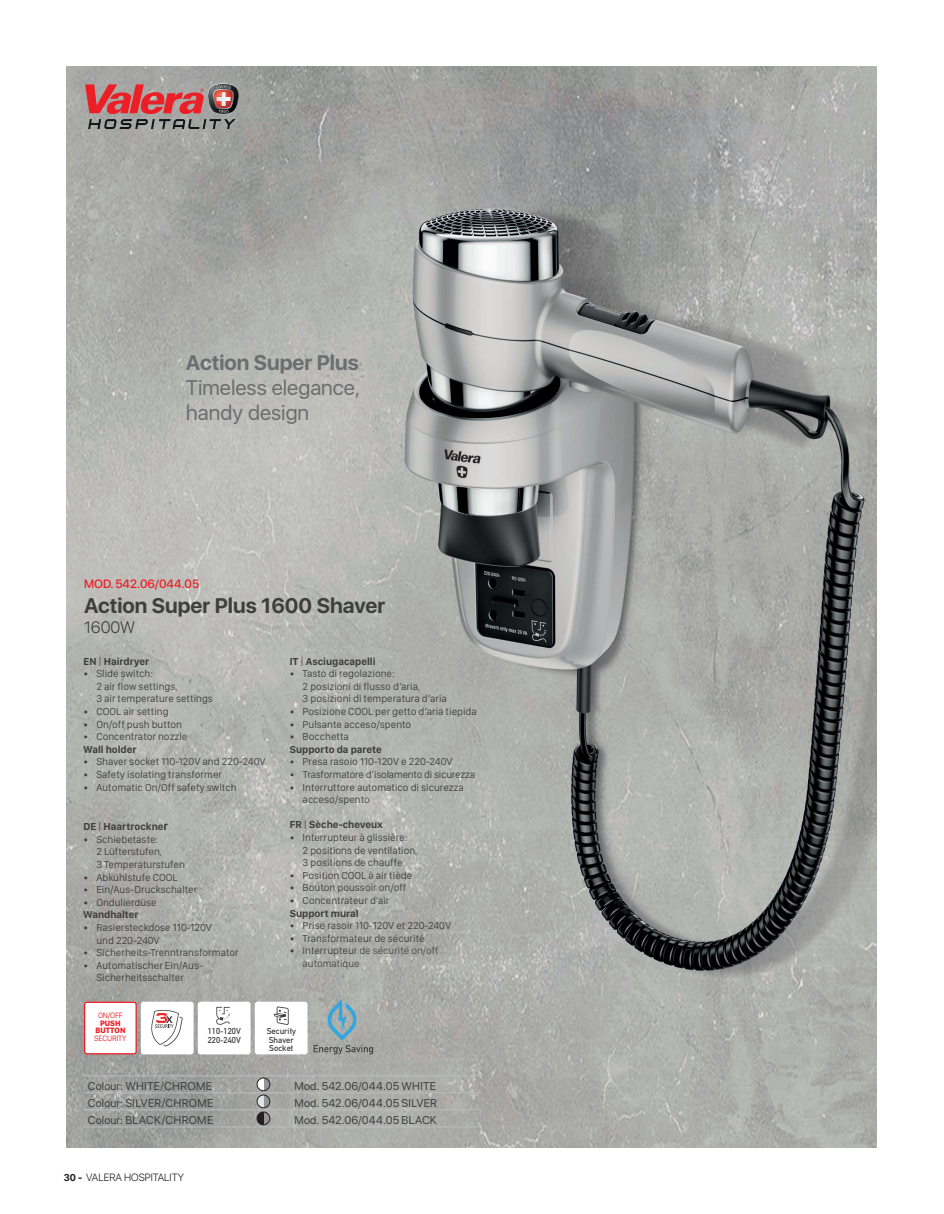
<style>
.page{position:relative;width:944px;height:1214px;background:#fff}
.page>*{position:absolute;margin:0;border:0;box-sizing:border-box;transform-origin:0 0}
.t1{font:21px "SFUI Display";color:#6c6d70}
.t2{font:700 21px "SFUI Display";color:#3e3e3f}
.t3{font:700 21px "SFUI Display";color:#6c6d70}
.t4{font:300 16.5px "SFUI Display";color:#3e3e3f}
.t5{font:500 12px "SF Pro Display";color:#ee1d23}
.t6{font:11.25px "SF Pro Display";letter-spacing:.02em;color:#3e3e3f}
.t7{font:10.5px/12.6px "SF Compact Display";color:#3e3e3f}
.t8{font:700 10.5px "SF Compact Display";color:#3e3e3f}
.t9{font:300 10.5px/12.6px "SF Compact Display";color:#3e3e3f}
.t10{font:10.5px "SF Compact Display";letter-spacing:-.02em;color:#3e3e3f}
.t11{font:300 10.5px "SF Pro Display";color:#231f20}
.t12{font:500 8.7px/8.4px "PF Din Text";color:#3e3e3f}
.t13{font:8.1px/7.5px "SF Compact Display";letter-spacing:-.025em;color:#ee1d23;text-align:center}
.s1{font-weight:400}
.s2{font-size:12px}
.s3{font-weight:300}
.s4{font-weight:800}
.s5{font-family:"SF Compact Display";font-weight:700}
</style>
<div class="page">
<img style="left:67px;top:67px;width:810px;height:1080px">
<hr style="left:84px;top:1075px;width:168px;height:1px;background:#bcbdc0">
<hr style="left:252px;top:1075px;width:38px;height:1px;background:#bcbdc0">
<hr style="left:290px;top:1075px;width:191px;height:1px;background:#bcbdc0">
<hr style="left:84px;top:1092px;width:168px;height:1px;background:#bcbdc0">
<hr style="left:252px;top:1092px;width:38px;height:1px;background:#bcbdc0">
<hr style="left:290px;top:1092px;width:191px;height:1px;background:#bcbdc0">
<hr style="left:84px;top:1109px;width:168px;height:1px;background:#bcbdc0">
<hr style="left:252px;top:1109px;width:38px;height:1px;background:#bcbdc0">
<hr style="left:290px;top:1109px;width:191px;height:1px;background:#bcbdc0">
<hr style="left:84px;top:1126px;width:168px;height:1px;background:#bcbdc0">
<hr style="left:252px;top:1126px;width:38px;height:1px;background:#bcbdc0">
<hr style="left:290px;top:1126px;width:191px;height:1px;background:#bcbdc0">
<div style="left:257px;top:1078px;width:13px;height:12px;background:#939598;border-radius:50%"></div>
<div style="left:257px;top:1078px;width:7px;height:12px;background:#fff"></div>
<div style="left:257px;top:1077px;width:13px;height:14px;border:1px solid #231f20;border-radius:50%"></div>
<div style="left:257px;top:1095px;width:13px;height:12px;background:#939598;border-radius:50%"></div>
<div style="left:257px;top:1095px;width:7px;height:12px;background:#e1e2e4"></div>
<div style="left:257px;top:1094px;width:13px;height:14px;border:1px solid #231f20;border-radius:50%"></div>
<div style="left:257px;top:1112px;width:13px;height:12px;background:#939598;border-radius:50%"></div>
<div style="left:257px;top:1112px;width:7px;height:12px;background:#231f20"></div>
<div style="left:257px;top:1111px;width:13px;height:14px;border:1px solid #231f20;border-radius:50%"></div>
<svg style="left:84px;top:1001px;width:53px;height:53px"></svg>
<div style="left:198px;top:1001px;width:52px;height:53px;background:#fff;border-radius:3px"></div>
<svg style="left:216px;top:1006px;width:14px;height:18px"></svg>
<div style="left:255px;top:1001px;width:52px;height:53px;background:#fff;border-radius:3px"></div>
<svg style="left:274px;top:1006px;width:15px;height:19px"></svg>
<svg style="left:85px;top:83px;width:154px;height:46px;background:#aa7071"></svg>
<div style="left:141px;top:1001px;width:52px;height:53px;background:#fff;border-radius:3px"></div>
<svg style="left:151px;top:1010px;width:32px;height:36px"></svg>
<svg style="left:313px;top:998px;width:60px;height:56px;background:#99a7aa"></svg>
<p class="t3" style="left:186px;top:350px;width:174px">Action Super Plus</p>
<p class="t1" style="left:186px;top:371px;width:176px">Timeless elegance,</p>
<p class="t1" style="left:186px;top:396px;width:125px">handy design</p>
<p class="t5" style="left:84px;top:575px;width:117px">MOD. 542.06/044.05</p>
<p class="t2" style="left:84px;top:594px;width:303px">Action Super Plus 1600 Shaver</p>
<p class="t4" style="left:84px;top:616px;width:53px">1600W</p>
<p class="t8" style="left:84px;top:654px;width:67px">EN <span class="s1">|</span> Hairdryer</p>
<p class="t7" style="left:96px;top:668px;width:118px;text-indent:-13px">• Slide switch:<br>2 air flow settings,<br>3 air temperature settings</p>
<p class="t7" style="left:84px;top:706px;width:87px">• COOL air setting</p>
<p class="t7" style="left:84px;top:718px;width:100px">• On/off push button</p>
<p class="t7" style="left:84px;top:731px;width:105px">• Concentrator nozzle</p>
<p class="t8" style="left:84px;top:742px;width:54px">Wall holder</p>
<p class="t7" style="left:84px;top:756px;width:183px">• Shaver socket 110-120V and 220-240V</p>
<p class="t7" style="left:84px;top:769px;width:140px">• Safety isolating transformer</p>
<p class="t7" style="left:84px;top:781px;width:154px">• Automatic On/Off safety switch</p>
<p class="t8" style="left:84px;top:820px;width:86px">DE <span class="s1">|</span> Haartrockne<span class="s2">r</span></p>
<p class="t7" style="left:96px;top:833px;width:90px;text-indent:-13px">• Schiebetaste:<br>2 Lüfterstufen,<br>3 Temperaturstufen</p>
<p class="t7" style="left:84px;top:871px;width:95px">• Abkühlstufe COOL</p>
<p class="t7" style="left:84px;top:884px;width:115px">• Ein/Aus-Druckschalter</p>
<p class="t7" style="left:84px;top:896px;width:75px">• Ondulierdüse</p>
<p class="t8" style="left:84px;top:908px;width:57px">Wandhalter</p>
<p class="t7" style="left:84px;top:922px;width:130px">• Rasiersteckdose 110-120V</p>
<p class="t7" style="left:96px;top:934px;width:65px">und 220-240V</p>
<p class="t7" style="left:84px;top:947px;width:157px">• Sicherheits-Trenntransformator</p>
<p class="t7" style="left:96px;top:959px;width:108px;text-indent:-13px">• Automatischer Ein/Aus-<br>Sicherheitsschalter</p>
<p class="t8" style="left:290px;top:654px;width:87px">IT <span class="s1">|</span> Asciugacapelli</p>
<p class="t7" style="left:302px;top:668px;width:146px;text-indent:-13px">• Tasto di regolazione:<br>2 posizioni di flusso d’aria,<br>3 posizioni di temperatura d’aria</p>
<p class="t7" style="left:290px;top:706px;width:188px">• Posizione COOL per getto d’aria tiepida</p>
<p class="t7" style="left:290px;top:718px;width:123px">• Pulsante acceso/spento</p>
<p class="t7" style="left:290px;top:731px;width:61px">• Bocchetta</p>
<p class="t8" style="left:290px;top:742px;width:94px">Supporto da parete</p>
<p class="t7" style="left:290px;top:756px;width:164px">• Presa rasoio 110-120V e 220-240V</p>
<p class="t10" style="left:290px;top:768px;width:187px">• Trasformatore d’isolamento di sicurezza</p>
<p class="t7" style="left:302px;top:781px;width:163px;text-indent:-13px">• Interruttore automatico di sicurezza acceso/spent<span class="s3">o</span></p>
<p class="t8" style="left:290px;top:818px;width:94px">FR <span class="s1">|</span> Sèche-cheveux</p>
<p class="t7" style="left:302px;top:832px;width:116px;text-indent:-13px">• Interrupteur à glissière:<br>2 positions de ventilation,<br>3 positions de chauffe</p>
<p class="t7" style="left:290px;top:869px;width:124px">• Position COOL à air tiède</p>
<p class="t7" style="left:290px;top:882px;width:118px">• Bouton poussoir on/off</p>
<p class="t7" style="left:290px;top:895px;width:101px">• Concentrateur d‘air</p>
<p class="t8" style="left:290px;top:906px;width:70px">Support mural</p>
<p class="t7" style="left:290px;top:920px;width:163px">• Prise rasoir 110-120V et 220-240V</p>
<p class="t7" style="left:290px;top:932px;width:136px">• Transformateur de sécurité</p>
<p class="t9" style="left:302px;top:945px;width:137px;text-indent:-13px"><span class="s1">• Interrupteur</span> de sécurité on/off automatique</p>
<p class="t13" style="left:94px;top:1012px;width:34px">ON/OFF<br><span class="s4">PUSH<br>BUTTON<br></span>SECURITY</p>
<p class="t12" style="left:208px;top:1027px;width:34px">110-120V<br>220-240V</p>
<p class="t12" style="left:267px;top:1027px;width:31px">Security<br>Shaver<br>Socket</p>
<p class="t6" style="left:88px;top:1077px;width:126px">Colour: WHITE/CHROME</p>
<p class="t6" style="left:294px;top:1077px;width:143px">Mod. 542.06/044.05 WHITE</p>
<p class="t6" style="left:88px;top:1094px;width:127px">Colour: SILVER/CHROME</p>
<p class="t6" style="left:294px;top:1094px;width:144px">Mod. 542.06/044.05 SILVER</p>
<p class="t6" style="left:88px;top:1111px;width:127px">Colour: BLACK/CHROME</p>
<p class="t6" style="left:294px;top:1111px;width:144px">Mod. 542.06/044.05 BLACK</p>
<p class="t11" style="left:64px;top:1169px;width:122px"><span class="s5">30 -</span> VALERA HOSPITALITY</p>
</div>
